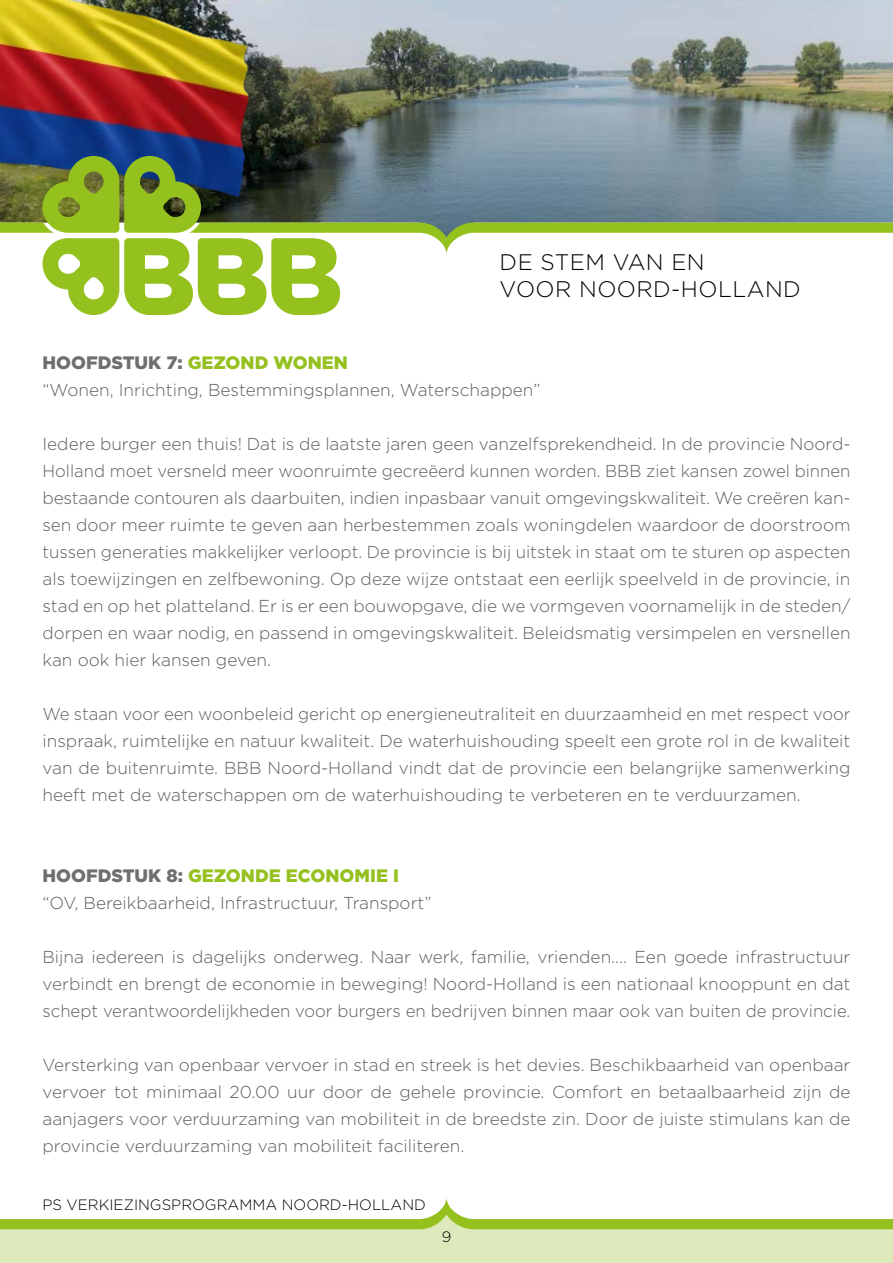
<style>
.page{position:relative;width:893px;height:1263px;background:#fff}
.page>*{position:absolute;margin:0;border:0;box-sizing:border-box;transform-origin:0 0}
.t1{font:300 22.5px/27px "Gotham";letter-spacing:.02em;color:#000}
.t2{font:900 18px "Gotham";color:#95c11f}
.t3{font:900 18px "Gotham";color:#706f6f}
.t4{font:300 17.25px/27px "Gotham";color:#5f5e5e;text-align:justify}
.t5{font:300 15px "Gotham";color:#000}
.s1{color:#95c11f}
.s2{color:#706f6f}
</style>
<div class="page">
<div style="left:0;top:1225px;width:893px;height:38px;background:#dee9bb"></div>
<img style="left:272px;top:0;width:621px;height:156px">
<img style="left:0;top:0;width:272px;height:156px">
<svg style="left:0;top:156px;width:893px;height:159px"></svg>
<svg style="left:0;top:1198px;width:893px;height:32px"></svg>
<h1 class="t1" style="left:500px;top:248px;width:303px">DE STEM VAN EN<br>VOOR NOORD-HOLLAND</h1>
<p class="t3" style="left:43px;top:352px;width:307px">HOOFDSTUK 7: <span class="s1">GEZOND WONEN</span></p>
<p class="t4" style="left:43px;top:376px;width:500px">“Wonen, Inrichting, Bestemmingsplannen, Waterschappen”</p>
<p class="t4" style="left:43px;top:430px;width:809px">Iedere burger een thuis! Dat is de laatste jaren geen vanzelfsprekendheid. In de provincie Noord-Holland moet versneld meer woonruimte gecreëerd kunnen worden. BBB ziet kansen zowel binnen bestaande contouren als daarbuiten, indien inpasbaar vanuit omgevingskwaliteit. We creëren kan&shy;sen door meer ruimte te geven aan herbestemmen zoals woningdelen waardoor de doorstroom tussen generaties makkelijker verloopt. De provincie is bij uitstek in staat om te sturen op aspecten als toewijzingen en zelfbewoning. Op deze wijze ontstaat een eerlijk speelveld in de provincie, in stad en op het platteland. Er is er een bouwopgave, die we vormgeven voornamelijk in de steden/ dorpen en waar nodig, en passend in omgevingskwaliteit. Beleidsmatig versimpelen en versnellen kan ook hier kansen geven.</p>
<p class="t4" style="left:43px;top:700px;width:809px">We staan voor een woonbeleid gericht op energieneutraliteit en duurzaamheid en met respect voor inspraak, ruimtelijke en natuur kwaliteit. De waterhuishouding speelt een grote rol in de kwaliteit van de buitenruimte. BBB Noord-Holland vindt dat de provincie een belangrijke samenwerking heeft met de waterschappen om de waterhuishouding te verbeteren en te verduurzamen.</p>
<p class="t2" style="left:43px;top:865px;width:358px"><span class="s2">HOOFDSTUK 8:</span> GEZONDE ECONOMIE I</p>
<p class="t4" style="left:43px;top:889px;width:391px">“OV, Bereikbaarheid, Infrastructuur, Transport”</p>
<p class="t4" style="left:43px;top:943px;width:809px">Bijna iedereen is dagelijks onderweg. Naar werk, familie, vrienden.... Een goede infrastructuur verbindt en brengt de economie in beweging! Noord-Holland is een nationaal knooppunt en dat schept verantwoordelijkheden voor burgers en bedrijven binnen maar ook van buiten de provincie.</p>
<p class="t4" style="left:43px;top:1051px;width:809px">Versterking van openbaar vervoer in stad en streek is het devies. Beschikbaarheid van openbaar vervoer tot minimaal 20.00 uur door de gehele provincie. Comfort en betaalbaarheid zijn de aanjagers voor verduurzaming van mobiliteit in de breedste zin. Door de juiste stimulans kan de provincie verduurzaming van mobiliteit faciliteren.</p>
<p class="t5" style="left:43px;top:1196px;width:385px">PS VERKIEZINGSPROGRAMMA NOORD-HOLLAND</p>
<p class="t5" style="left:442px;top:1229px;width:11px">9</p>
</div>
